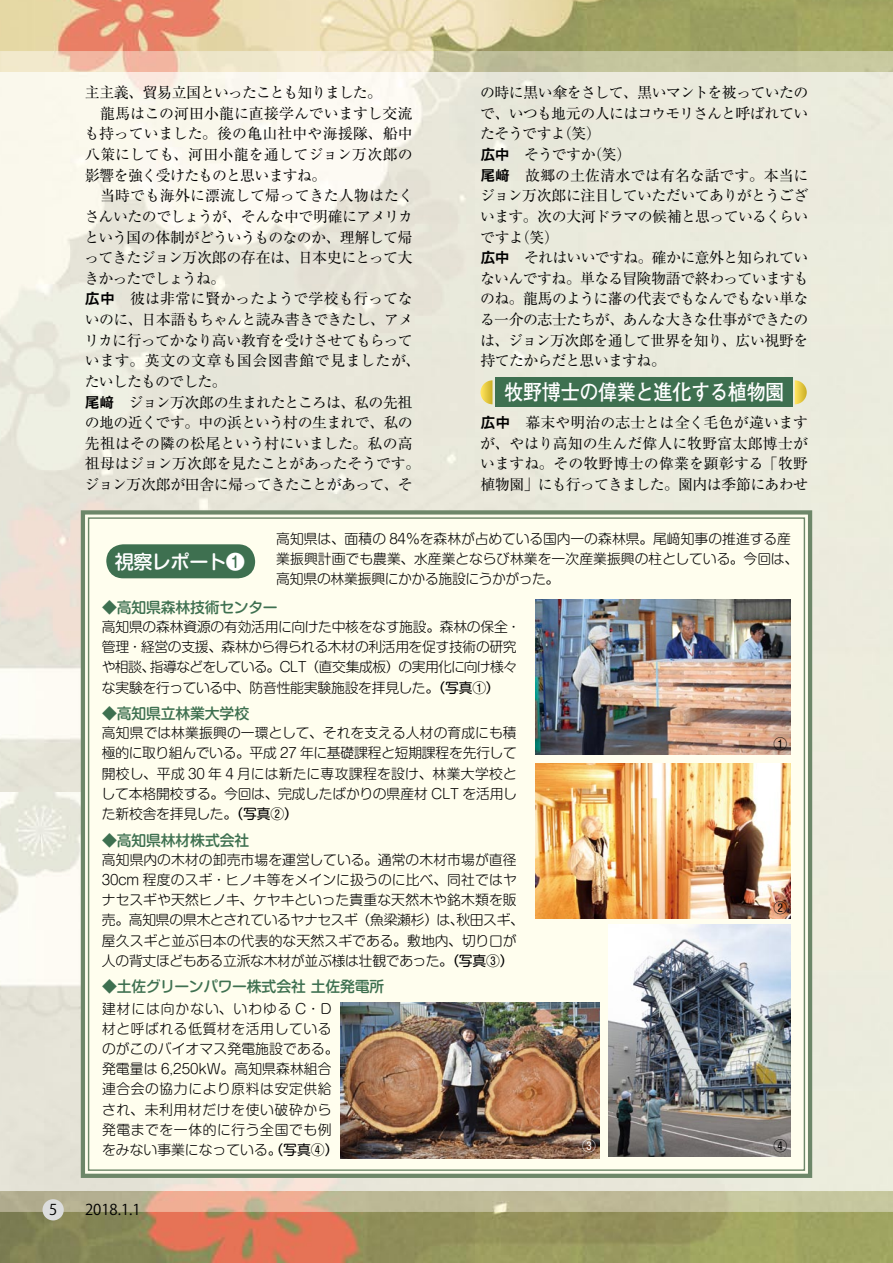
<style>
.page{position:relative;width:893px;height:1263px;background:#fff}
.page>*{position:absolute;margin:0;border:0;box-sizing:border-box;transform-origin:0 0}
.t1{font:700 21.3px "Futo Go B101 Pro";letter-spacing:-.025em;color:#fff;scale:.9 1}
.t2{font:500 19.2px "Shin M Go Pro";letter-spacing:-.025em;color:#fff}
.t3{font:14.85px/20.5px "Ryumin Pro";letter-spacing:-.035em;color:#000}
.t4{font:500 14.85px "Shin M Go Pro";letter-spacing:-.01em;color:#3e7050}
.t5{font:14.85px "Koz Go Pro";color:#000}
.t6{font:300 13.8px/20.2px "Shin M Go Pro";letter-spacing:-.005em;color:#000}
.t7{font:300 13.8px/20.2px "Shin M Go Pro";letter-spacing:.04em;color:#000}
.t8{font:300 13.8px/20.2px "Shin M Go Pro";letter-spacing:-.025em;color:#000}
.t9{font:13.8px "Shin M Go Pro";color:#000}
.t10{font:13.8px "Shin M Go Pro";color:#fff}
.s1{font-family:"Midashi Go MB31"}
.s2{font-weight:400}
</style>
<div class="page">
<img style="left:0;top:0;width:893px;height:72px">
<img style="left:0;top:1191px;width:893px;height:72px">
<img style="left:0;top:72px;width:893px;height:1119px">
<div style="left:495px;top:377px;width:297px;height:30px;background:#3e7050"></div>
<svg style="left:480px;top:380px;width:12px;height:24px"></svg>
<svg style="left:795px;top:380px;width:12px;height:24px"></svg>
<svg style="left:79px;top:508px;width:735px;height:672px;background:#f7f7e7"></svg>
<div style="left:106px;top:544px;width:149px;height:34px;background:#3e7050;border-radius:17px"></div>
<img style="left:340px;top:1002px;width:260px;height:157px">
<img style="left:536px;top:600px;width:255px;height:155px">
<img style="left:536px;top:763px;width:255px;height:155px">
<img style="left:608px;top:925px;width:183px;height:232px">
<div style="left:43px;top:1199px;width:21px;height:21px;background:#dcdddd;border-radius:50%"></div>
<p class="t3" style="left:84px;top:81px;width:338px">主主義、貿易立国といったことも知りました。<br>　龍馬はこの河田小龍に直接学んでいますし交流も持っていました。後の亀山社中や海援隊、船中八策にしても、河田小龍を通してジョン万次郎の影響を強く受けたものと思いますね。<br>　当時でも海外に漂流して帰ってきた人物はたくさんいたのでしょうが、そんな中で明確にアメリカという国の体制がどういうものなのか、理解して帰ってきたジョン万次郎の存在は、日本史にとって大きかったでしょうね。<br><span class="s1">広中</span>　彼は非常に賢かったようで学校も行ってないのに、日本語もちゃんと読み書きできたし、アメリカに行ってかなり高い教育を受けさせてもらっています。英文の文章も国会図書館で見ましたが、たいしたものでした。<br><span class="s1">尾﨑</span>　ジョン万次郎の生まれたところは、私の先祖の地の近くです。中の浜という村の生まれで、私の先祖はその隣の松尾という村にいました。私の高祖母はジョン万次郎を見たことがあったそうです。ジョン万次郎が田舎に帰ってきたことがあって、そ</p>
<p class="t3" style="left:480px;top:81px;width:330px">の時に黒い傘をさして、黒いマントを被っていたので、いつも地元の人にはコウモリさんと呼ばれていたそうですよ（笑）<br><span class="s1">広中</span>　そうですか（笑）<br><span class="s1">尾﨑</span>　故郷の土佐清水では有名な話です。本当にジョン万次郎に注目していただいてありがとうございます。次の大河ドラマの候補と思っているくらいですよ（笑）<br><span class="s1">広中</span>　それはいいですね。確かに意外と知られていないんですね。単なる冒険物語で終わっていますものね。龍馬のように藩の代表でもなんでもない単なる一介の志士たちが、あんな大きな仕事ができたのは、ジョン万次郎を通して世界を知り、広い視野を持てたからだと思いますね。</p>
<h1 class="t1" style="left:504px;top:375px;width:313px">牧野博士の偉業と進化する植物園</h1>
<p class="t3" style="left:480px;top:411px;width:329px;text-align:justify"><span class="s1">広中</span>　幕末や明治の志士とは全く毛色が違いますが、やはり高知の生んだ偉人に牧野富太郎博士がいますね。その牧野博士の偉業を顕彰する「牧野植物園」にも行ってきました。園内は季節にあわせ</p>
<p class="t6" style="left:276px;top:527px;width:523px">高知県は、面積の 84％を森林が占めている国内一の森林県。尾﨑知事の推進する産業振興計画でも農業、水産業とならび林業を一次産業振興の柱としている。今回は、高知県の林業振興にかかる施設にうかがった。</p>
<p class="t4" style="left:102px;top:595px;width:177px">◆高知県森林技術センター</p>
<p class="t8" style="left:102px;top:615px;width:420px">高知県の森林資源の有効活用に向けた中核をなす施設。森林の保全・管理・経営の支援、森林から得られる木材の利活用を促す技術の研究や相談、指導などをしている。CLT（直交集成板）の実用化に向け様々な実験を行っている中、防音性能実験施設を拝見した。<span class="s2">（写真①）</span></p>
<p class="t2" style="left:115px;top:546px;width:132px">視察レポート❶</p>
<p class="t4" style="left:102px;top:701px;width:149px">◆高知県立林業大学校</p>
<p class="t6" style="left:102px;top:721px;width:417px;text-align:justify">高知県では林業振興の一環として、それを支える人材の育成にも積極的に取り組んでいる。平成 27 年に基礎課程と短期課程を先行して開校し、平成 30 年 4 月には新たに専攻課程を設け、林業大学校として本格開校する。今回は、完成したばかりの県産材 CLT を活用した新校舎を拝見した。<span class="s2">（写真②）</span></p>
<p class="t4" style="left:102px;top:828px;width:149px">◆高知県林材株式会社</p>
<p class="t6" style="left:102px;top:848px;width:424px">高知県内の木材の卸売市場を運営している。通常の木材市場が直径30cm 程度のスギ・ヒノキ等をメインに扱うのに比べ、同社ではヤナセスギや天然ヒノキ、ケヤキといった貴重な天然木や銘木類を販売。高知県の県木とされているヤナセスギ（魚梁瀬杉）は、秋田スギ、屋久スギと並ぶ日本の代表的な天然スギである。敷地内、切り口が人の背丈ほどもある立派な木材が並ぶ様は壮観であった。<span class="s2">（写真③）</span></p>
<p class="t4" style="left:102px;top:974px;width:284px">◆土佐グリーンパワー株式会社 土佐発電所</p>
<p class="t7" style="left:102px;top:997px;width:238px">建材には向かない、いわゆる C・D材と呼ばれる低質材を活用しているのがこのバイオマス発電施設である。発電量は 6,250kW。高知県森林組合連合会の協力により原料は安定供給され、未利用材だけを使い破砕から発電までを一体的に行う全国でも例をみない事業になっている。<span class="s2">（写真④）</span></p>
<p class="t5" style="left:49px;top:1200px;width:10px">5</p>
<p class="t5" style="left:85px;top:1200px;width:57px">2018.1.1</p>
<p class="t9" style="left:773px;top:733px;width:15px">①</p>
<p class="t9" style="left:773px;top:897px;width:15px">②</p>
<p class="t10" style="left:582px;top:1135px;width:15px">③</p>
<p class="t9" style="left:773px;top:1135px;width:15px">④</p>
</div>
